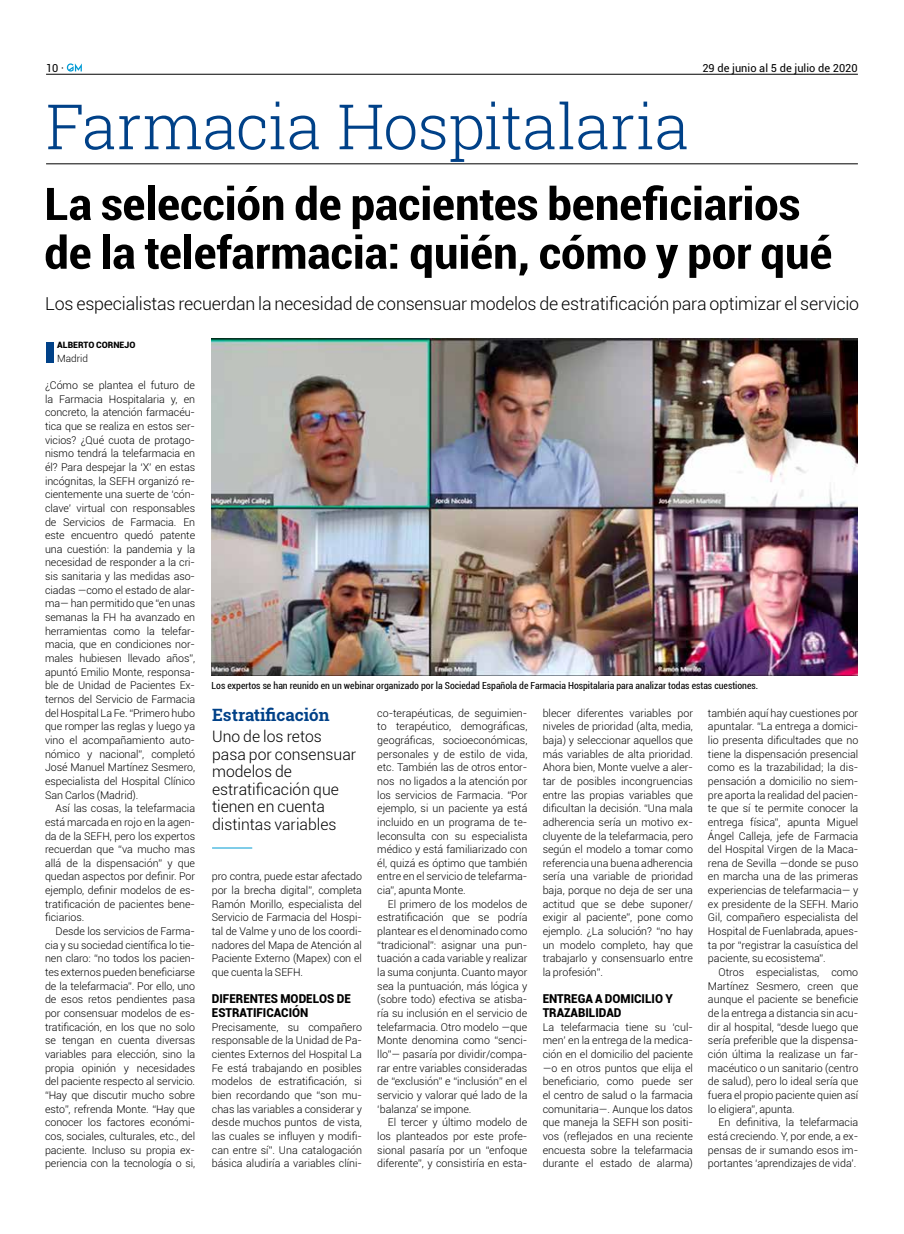
<style>
.page{position:relative;width:904px;height:1234px;background:#fff}
.page>*{position:absolute;margin:0;border:0;box-sizing:border-box;transform-origin:0 0}
.t1{font:300 62.5px "Roboto Slab";letter-spacing:-.015em;color:#004188}
.t2{font:700 condensed 45px/48.8px "Roboto";letter-spacing:-.005em;color:#000;scale:1.11 1}
.t3{font:300 17.75px "Roboto";letter-spacing:-.01em;color:#000}
.t4{font:700 17px "Roboto Slab";color:#004188}
.t5{font:300 15.75px/17.5px "Roboto";color:#000}
.t6{font:900 12.25px/13.6px "Roboto";color:#000;scale:.95 1}
.t7{font:11px "Roboto";color:#000}
.t8{font:300 10.62px/13.6px "Roboto";color:#000;text-align:justify}
.t9{font:300 10px "Roboto";color:#000}
.t10{font:condensed 9.75px "Roboto";color:#000}
.t11{font:900 8.75px "Roboto";color:#000}
</style>
<div class="page">
<hr style="left:46px;top:163px;width:811px;height:1px;background:#000">
<svg style="left:67px;top:63px;width:15px;height:9px"></svg>
<hr style="left:46px;top:74px;width:811px;height:1px;background:#000">
<img style="left:211px;top:339px;width:646px;height:336px">
<div style="left:46px;top:342px;width:8px;height:20px;background:#004188"></div>
<hr style="left:212px;top:847px;width:40px;height:1px;background:#009bd2">
<p class="t7" style="left:46px;top:60px;width:20px">10 ·</p>
<p class="t7" style="left:702px;top:60px;width:157px">29 de junio al 5 de julio de 2020</p>
<h1 class="t1" style="left:46px;top:84px;width:644px">Farmacia Hospitalaria</h1>
<h2 class="t2" style="left:44px;top:178px;width:711px">La selección de pacientes beneficiarios de la telefarmacia: quién, cómo y por qué</h2>
<h3 class="t3" style="left:45px;top:291px;width:815px">Los especialistas recuerdan la necesidad de consensuar modelos de estratificación para optimizar el servicio</h3>
<p class="t11" style="left:57px;top:338px;width:80px">ALBERTO CORNEJO</p>
<p class="t9" style="left:57px;top:351px;width:32px">Madrid</p>
<p class="t8" style="left:45px;top:378px;width:152px">¿Cómo se plantea el futuro de la Farmacia Hospitalaria y, en concreto, la atención farmacéu&shy;tica que se realiza en estos ser&shy;vicios? ¿Qué cuota de protago&shy;nismo tendrá la telefarmacia en él? Para despejar la ‘X’ en estas incógnitas, la SEFH organizó re&shy;cientemente una suerte de ‘cón&shy;clave’ virtual con responsables de Servicios de Farmacia. En este encuentro quedó patente una cuestión: la pandemia y la necesidad de responder a la cri&shy;sis sanitaria y las medidas aso&shy;ciadas —como el estado de alar&shy;ma— han permitido que “en unas semanas la FH ha avanzado en herramientas como la telefar&shy;macia, que en condiciones nor&shy;males hubiesen llevado años”, apuntó Emilio Monte, responsa&shy;ble de Unidad de Pacientes Ex&shy;ternos del Servicio de Farmacia del Hospital La Fe. “Primero hubo que romper las reglas y luego ya vino el acompañamiento auto&shy;nómico y nacional”, completó José Manuel Martínez Sesmero, especialista del Hospital Clínico San Carlos (Madrid).</p>
<p class="t8" style="left:45px;top:801px;width:152px;text-indent:11px">Así las cosas, la telefarmacia está marcada en rojo en la agen&shy;da de la SEFH, pero los expertos recuerdan que “va mucho mas allá de la dispensación” y que quedan aspectos por definir. Por ejemplo, definir modelos de es&shy;tratificación de pacientes bene&shy;ficiarios.</p>
<p class="t8" style="left:45px;top:923px;width:152px;text-indent:11px">Desde los servicios de Farma&shy;cia y su sociedad científica lo tie&shy;nen claro: “no todos los pacien&shy;tes externos pueden beneficiarse de la telefarmacia”. Por ello, uno de esos retos pendientes pasa por consensuar modelos de es&shy;tratificación, en los que no solo se tengan en cuenta diversas variables para elección, sino la propia opinión y necesidades del paciente respecto al servicio. “Hay que discutir mucho sobre esto”, refrenda Monte. “Hay que conocer los factores económi&shy;cos, sociales, culturales, etc., del paciente. Incluso su propia ex&shy;periencia con la tecnología o si,</p>
<p class="t10" style="left:211px;top:679px;width:548px">Los expertos se han reunido en un webinar organizado por la Sociedad Española de Farmacia Hospitalaria para analizar todas estas cuestiones.</p>
<h3 class="t4" style="left:212px;top:703px;width:119px">Estratificación</h3>
<h3 class="t5" style="left:212px;top:727px;width:146px">Uno de los retos pasa por consensuar modelos de estratificación que tienen en cuenta distintas variables</h3>
<p class="t8" style="left:212px;top:869px;width:152px">pro contra, puede estar afectado por la brecha digital”, completa Ramón Morillo, especialista del Servicio de Farmacia del Hospi&shy;tal de Valme y uno de los coordi&shy;nadores del Mapa de Atención al Paciente Externo (Mapex) con el que cuenta la SEFH.</p>
<p class="t6" style="left:212px;top:991px;width:148px">DIFERENTES MODELOS DE<br>ESTRATIFICACIÓN</p>
<p class="t8" style="left:212px;top:1019px;width:152px">Precisamente, su compañero responsable de la Unidad de Pa&shy;cientes Externos del Hospital La Fe está trabajando en posibles modelos de estratificación, si bien recordando que “son mu&shy;chas las variables a considerar y desde muchos puntos de vista, las cuales se influyen y modifi&shy;can entre sí”. Una catalogación básica aludiría a variables clíni-</p>
<p class="t8" style="left:377px;top:705px;width:152px">co-terapéuticas, de seguimien&shy;to terapéutico, demográficas, geográficas, socioeconómicas, personales y de estilo de vida, etc. También las de otros entor&shy;nos no ligados a la atención por los servicios de Farmacia. “Por ejemplo, si un paciente ya está incluido en un programa de te&shy;leconsulta con su especialista médico y está familiarizado con él, quizá es óptimo que también entre en el servicio de telefarma&shy;cia”, apunta Monte.</p>
<p class="t8" style="left:377px;top:896px;width:152px;text-indent:11px">El primero de los modelos de estratificación que se podría plantear es el denominado como “tradicional”: asignar una pun&shy;tuación a cada variable y realizar la suma conjunta. Cuanto mayor sea la puntuación, más lógica y (sobre todo) efectiva se atisba&shy;ría su inclusión en el servicio de telefarmacia. Otro modelo —que Monte denomina como “senci&shy;llo”— pasaría por dividir/compa&shy;rar entre variables consideradas de “exclusión” e “inclusión” en el servicio y valorar qué lado de la ‘balanza’ se impone.</p>
<p class="t8" style="left:377px;top:1114px;width:152px;text-indent:11px">El tercer y último modelo de los planteados por este profe&shy;sional pasaría por un “enfoque diferente”, y consistiría en esta-</p>
<p class="t8" style="left:542px;top:705px;width:152px">blecer diferentes variables por niveles de prioridad (alta, media, baja) y seleccionar aquellos que más variables de alta prioridad.<br>Ahora bien, Monte vuelve a aler&shy;tar de posibles incongruencias entre las propias variables que dificultan la decisión. “Una mala adherencia sería un motivo ex&shy;cluyente de la telefarmacia, pero según el modelo a tomar como referencia una buena adherencia sería una variable de prioridad baja, porque no deja de ser una actitud que se debe suponer/ exigir al paciente”, pone como ejemplo. ¿La solución? “no hay un modelo completo, hay que trabajarlo y consensuarlo entre la profesión”.</p>
<p class="t6" style="left:542px;top:991px;width:138px">ENTREGA A DOMICILIO Y<br>TRAZABILIDAD</p>
<p class="t8" style="left:542px;top:1019px;width:152px">La telefarmacia tiene su ‘cul&shy;men’ en la entrega de la medica&shy;ción en el domicilio del paciente —o en otros puntos que elija el beneficiario, como puede ser el centro de salud o la farmacia comunitaria—. Aunque los datos que maneja la SEFH son positi&shy;vos (reflejados en una reciente encuesta sobre la telefarmacia durante el estado de alarma)</p>
<p class="t8" style="left:708px;top:705px;width:152px">también aquí hay cuestiones por apuntalar. “La entrega a domici&shy;lio presenta dificultades que no tiene la dispensación presencial como es la trazabilidad; la dis&shy;pensación a domicilio no siem&shy;pre aporta la realidad del pacien&shy;te que sí te permite conocer la entrega física”, apunta Miguel Ángel Calleja, jefe de Farmacia del Hospital Virgen de la Maca&shy;rena de Sevilla —donde se puso en marcha una de las primeras experiencias de telefarmacia— y ex presidente de la SEFH. Mario Gil, compañero especialista del Hospital de Fuenlabrada, apues&shy;ta por “registrar la casuística del paciente, su ecosistema”.</p>
<p class="t8" style="left:708px;top:964px;width:152px;text-indent:11px">Otros especialistas, como Martínez Sesmero, creen que aunque el paciente se beneficie de la entrega a distancia sin acu&shy;dir al hospital, “desde luego que sería preferible que la dispensa&shy;ción última la realizase un far&shy;macéutico o un sanitario (centro de salud), pero lo ideal sería que fuera el propio paciente quien así lo eligiera”, apunta.</p>
<p class="t8" style="left:708px;top:1114px;width:152px;text-indent:11px">En definitiva, la telefarmacia está creciendo. Y, por ende, a ex&shy;pensas de ir sumando esos im&shy;portantes ‘aprendizajes de vida’.</p>
</div>
